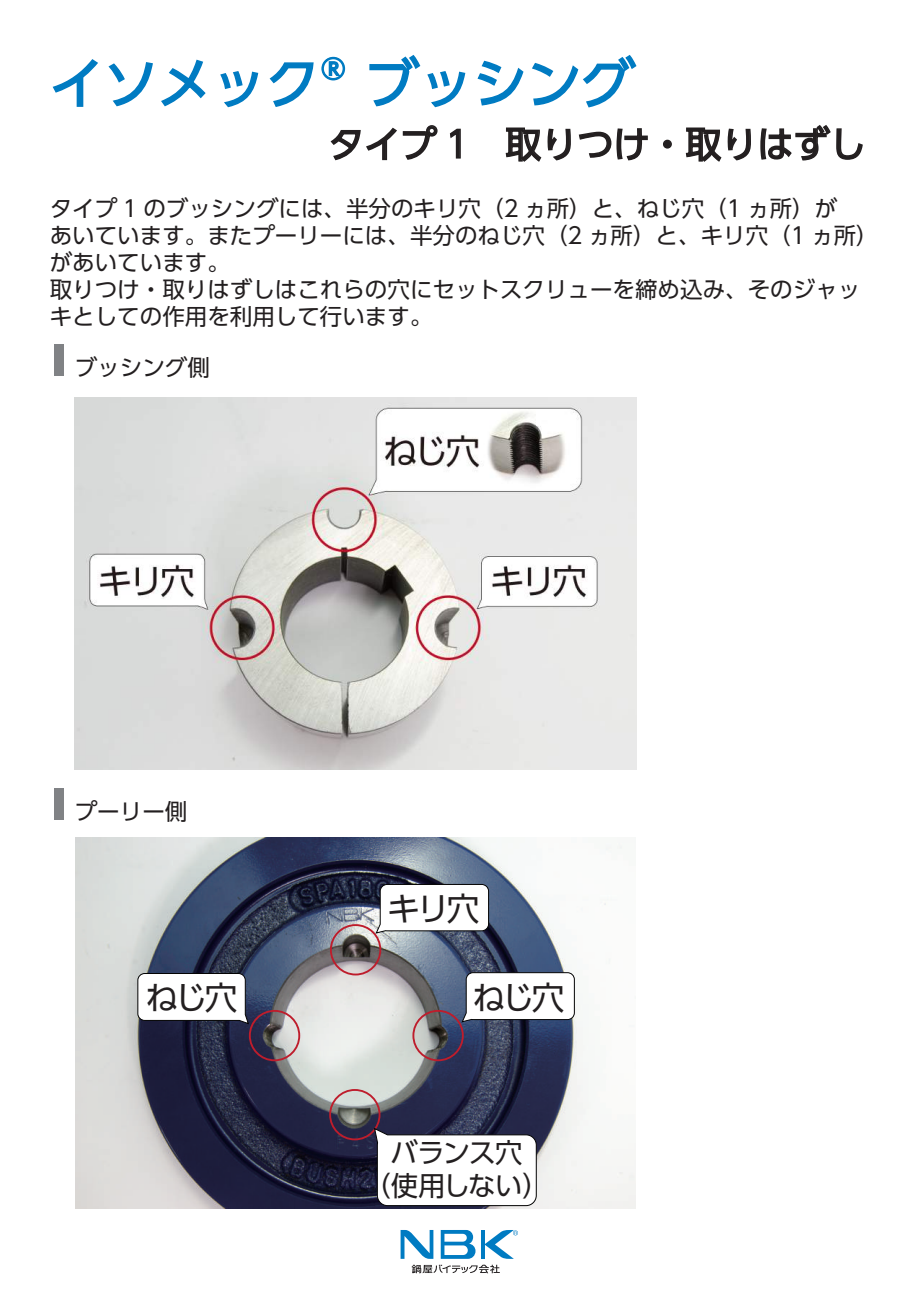
<style>
.page{position:relative;width:919px;height:1289px;background:#fff}
.page>*{position:absolute;margin:0;border:0;box-sizing:border-box;transform-origin:0 0}
.t1{font:54px "UD Shin Go Pro";color:#007bc2}
.t2{font:36px "UD Shin Go Pro";color:#231f20}
.t3{font:32.55px "UD Shin Go Pro";letter-spacing:-.095em;color:#231f20}
.t4{font:27.3px/32.7px "UD Shin Go Pro";letter-spacing:-.04em;color:#231f20;text-align:center}
.t5{font:27px "UD Shin Go Pro";color:#007bc2}
.t6{font:22.5px/27px "UD Shin Go Pro";color:#231f20}
</style>
<div class="page">
<svg style="left:52px;top:59px;width:46px;height:48px"></svg>
<svg style="left:108px;top:62px;width:45px;height:45px"></svg>
<svg style="left:161px;top:59px;width:45px;height:48px"></svg>
<svg style="left:220px;top:71px;width:39px;height:37px"></svg>
<svg style="left:269px;top:62px;width:45px;height:45px"></svg>
<svg style="left:369px;top:55px;width:97px;height:53px"></svg>
<svg style="left:477px;top:60px;width:47px;height:46px"></svg>
<svg style="left:532px;top:55px;width:105px;height:53px"></svg>
<svg style="left:330px;top:125px;width:108px;height:36px"></svg>
<svg style="left:449px;top:128px;width:12px;height:31px"></svg>
<svg style="left:505px;top:127px;width:66px;height:35px"></svg>
<svg style="left:578px;top:128px;width:70px;height:33px"></svg>
<div style="left:663px;top:140px;width:8px;height:9px;border:2px solid #231f20;border-radius:50%"></div>
<svg style="left:685px;top:127px;width:66px;height:35px"></svg>
<svg style="left:760px;top:125px;width:103px;height:36px"></svg>
<div style="left:55px;top:344px;width:9px;height:32px;background:#808285"></div>
<img style="left:75px;top:397px;width:561px;height:372px">
<img style="left:75px;top:837px;width:560px;height:371px">
<div style="left:249px;top:1009px;width:51px;height:52px;border:2px solid #be1d2c;border-radius:50%"></div>
<div style="left:412px;top:1009px;width:52px;height:52px;border:2px solid #be1d2c;border-radius:50%"></div>
<div style="left:330px;top:924px;width:51px;height:51px;border:2px solid #be1d2c;border-radius:50%"></div>
<div style="left:329px;top:1088px;width:51px;height:52px;border:2px solid #be1d2c;border-radius:50%"></div>
<svg style="left:374px;top:1127px;width:162px;height:78px"></svg>
<svg style="left:375px;top:884px;width:114px;height:49px"></svg>
<svg style="left:461px;top:972px;width:113px;height:50px"></svg>
<svg style="left:137px;top:973px;width:112px;height:51px"></svg>
<div style="left:55px;top:788px;width:9px;height:31px;background:#808285"></div>
<svg style="left:411px;top:1264px;width:89px;height:9px"></svg>
<svg style="left:400px;top:1230px;width:33px;height:28px"></svg>
<svg style="left:481px;top:1230px;width:3px;height:28px"></svg>
<svg style="left:440px;top:1230px;width:35px;height:28px"></svg>
<svg style="left:484px;top:1230px;width:34px;height:28px"></svg>
<svg style="left:321px;top:56px;width:25px;height:25px"></svg>
<h1 class="t1" style="left:50px;top:40px;width:586px">イソメック ブッシング</h1>
<h2 class="t2" style="left:328px;top:115px;width:538px">タイプ 1　取りつけ・取りはずし</h2>
<p class="t6" style="left:50px;top:194px;width:830px">タイプ 1 のブッシングには、半分のキリ穴（2 ヵ所）と、ねじ穴（1 ヵ所）が<br>あいています。またプーリーには、半分のねじ穴（2 ヵ所）と、キリ穴（1 ヵ所）があいています。<br>取りつけ・取りはずしはこれらの穴にセットスクリューを締め込み、そのジャッキとしての作用を利用して行います。</p>
<p class="t6" style="left:75px;top:353px;width:137px">ブッシング側</p>
<p class="t5" style="left:321px;top:47px;width:25px">®</p>
<p class="t6" style="left:75px;top:796px;width:114px">プーリー側</p>
<h3 class="t3" style="left:387px;top:882px;width:93px">キリ穴</h3>
<h3 class="t3" style="left:145px;top:971px;width:93px">ねじ穴</h3>
<h3 class="t3" style="left:472px;top:971px;width:93px">ねじ穴</h3>
<p class="t4" style="left:363px;top:1135px;width:188px">バランス穴<br>（使用しない）</p>
</div>
